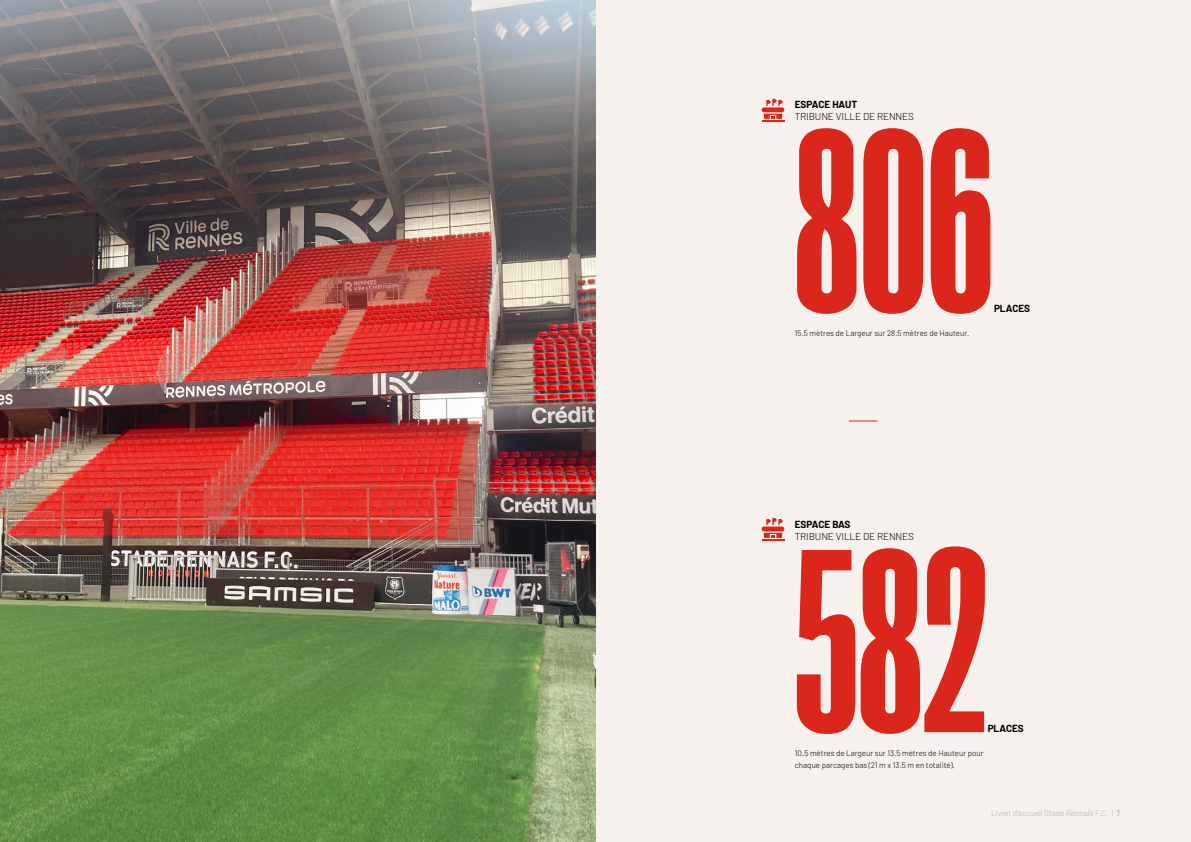
<style>
.page{position:relative;width:1191px;height:842px;background:#f7f1ed}
.page>*{position:absolute;margin:0;border:0;box-sizing:border-box;transform-origin:0 0}
.t1{font:700 255px "Galderglynn 1884 Sq Rg";color:#db261b}
.t2{font:300 10px "Barlow";letter-spacing:-.01em;color:#000}
.t3{font:700 10px "Barlow";color:#000}
.t4{font:700 10px "Barlow";letter-spacing:-.02em;color:#000}
.t5{font:300 8px/12px "Barlow";color:#000}
.t6{font:300 8px "Barlow";color:#b5b0ac}
.s1{font-weight:500}
</style>
<div class="page">
<img style="left:0;top:0;width:595px;height:842px">
<img style="left:184px;top:232px;width:305px;height:148px">
<img style="left:6px;top:421px;width:473px;height:119px">
<svg style="left:849px;top:420px;width:28px;height:1px"></svg>
<hr style="left:761px;top:539px;width:23px;height:2px;background:#db261b">
<svg style="left:761px;top:518px;width:23px;height:20px"></svg>
<hr style="left:761px;top:120px;width:23px;height:2px;background:#db261b">
<svg style="left:761px;top:99px;width:23px;height:20px"></svg>
<p class="t3" style="left:794px;top:97px;width:64px">ESPACE HAUT</p>
<p class="t2" style="left:794px;top:109px;width:121px">TRIBUNE VILLE DE RENNES</p>
<h1 class="t1" style="left:794px;top:85px;width:201px">806</h1>
<p class="t3" style="left:994px;top:301px;width:38px">PLACES</p>
<p class="t5" style="left:795px;top:327px;width:176px">15.5 mètres de Largeur sur 28.5 mètres de Hauteur.</p>
<p class="t4" style="left:794px;top:517px;width:57px">ESPACE BAS</p>
<p class="t2" style="left:794px;top:529px;width:121px">TRIBUNE VILLE DE RENNES</p>
<h1 class="t1" style="left:795px;top:505px;width:194px">582</h1>
<p class="t3" style="left:987px;top:721px;width:38px">PLACES</p>
<p class="t5" style="left:795px;top:747px;width:190px">10.5 mètres de Largeur sur 13.5 mètres de Hauteur pour chaque parcages bas (21 m x 13.5 m en totalité).</p>
<p class="t6" style="left:991px;top:807px;width:130px">Livret d’accueil Stade Rennais F.C. | <span class="s1">7</span></p>
</div>
